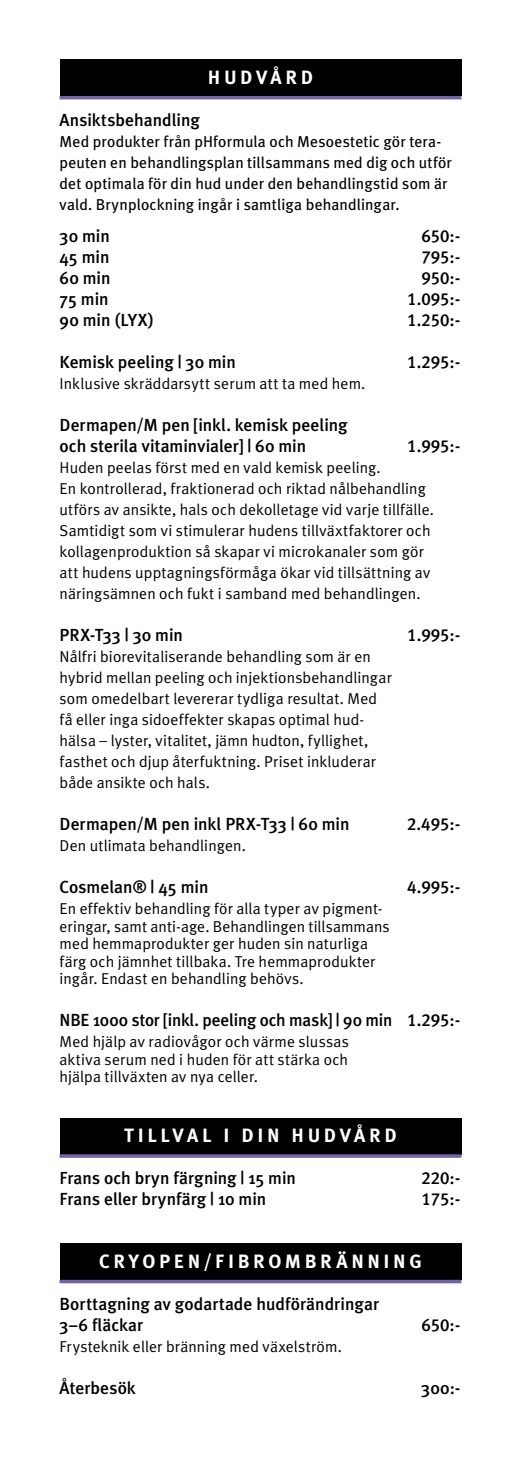
<style>
.page{position:relative;width:521px;height:1474px;background:#fff}
.page>*{position:absolute;margin:0;border:0;box-sizing:border-box;transform-origin:0 0}
.t1{font:700 19.25px "Meta Plus";letter-spacing:.185em;color:#fff}
.t2{font:500 17.5px/21px "Meta Plus";color:#000}
.t3{font:17.5px "Meta Plus Medium Caps";color:#000}
.t4{font:15.75px/21px "Meta Plus Normal";letter-spacing:.01em;color:#000}
.t5{font:15.75px/21px "Meta Plus";letter-spacing:.01em;color:#000}
.s1{font-family:"Meta Plus Medium Caps";font-weight:400}
</style>
<div class="page">
<div style="left:60px;top:60px;width:401px;height:36px;background:#000"></div>
<hr style="left:60px;top:96px;width:401px;height:3px;background:#7263a9">
<div style="left:60px;top:1117px;width:401px;height:37px;background:#000"></div>
<hr style="left:60px;top:1154px;width:401px;height:3px;background:#7263a9">
<div style="left:60px;top:1243px;width:401px;height:36px;background:#000"></div>
<svg style="left:60px;top:1279px;width:401px;height:4px;fill:#7263a9"></svg>
<p class="t1" style="left:208px;top:67px;width:107px">HUDVÅRD</p>
<p class="t2" style="left:60px;top:110px;width:142px">Ansiktsbehandling</p>
<p class="t5" style="left:60px;top:131px;width:394px">Med produkter från pHformula och Mesoestetic gör tera&shy;peuten en behandlingsplan tillsammans med dig och utför det optimala för din hud under den behandlingstid som är vald. Brynplockning ingår i samtliga behandlingar.</p>
<p class="t2" style="left:60px;top:225px;width:52px">30 min</p>
<p class="t3" style="left:421px;top:226px;width:41px">650:-</p>
<p class="t2" style="left:60px;top:246px;width:51px">45 min</p>
<p class="t3" style="left:421px;top:247px;width:41px">795:-</p>
<p class="t2" style="left:60px;top:267px;width:52px">60 min</p>
<p class="t3" style="left:421px;top:268px;width:41px">950:-</p>
<p class="t2" style="left:60px;top:288px;width:51px">75 min</p>
<p class="t3" style="left:407px;top:289px;width:55px">1.095:-</p>
<p class="t2" style="left:60px;top:309px;width:96px">90 min (LYX)</p>
<p class="t3" style="left:407px;top:310px;width:55px">1.250:-</p>
<p class="t2" style="left:60px;top:351px;width:178px">Kemisk peeling | 30 min</p>
<p class="t3" style="left:407px;top:352px;width:55px">1.295:-</p>
<p class="t4" style="left:60px;top:373px;width:307px">Inklusive skräddarsytt serum att ta med hem.</p>
<p class="t2" style="left:60px;top:414px;width:290px">Dermapen/M pen [inkl. kemisk peeling och sterila vitaminvialer] | 60 min</p>
<p class="t3" style="left:407px;top:436px;width:55px">1.995:-</p>
<p class="t4" style="left:60px;top:457px;width:376px">Huden peelas först med en vald kemisk peeling.<br>En kontrollerad, fraktionerad och riktad nålbehandling utförs av ansikte, hals och dekolletage vid varje tillfälle.<br>Samtidigt som vi stimulerar hudens tillväxtfaktorer och kollagenproduktion så skapar vi microkanaler som gör att hudens upptagningsförmåga ökar vid tillsättning av näringsämnen och fukt i samband med behandlingen.</p>
<p class="t2" style="left:60px;top:624px;width:125px">PRX-T33 | 30 min</p>
<p class="t3" style="left:407px;top:625px;width:55px">1.995:-</p>
<p class="t4" style="left:60px;top:646px;width:334px">Nålfri biorevitaliserande behandling som är en hybrid mellan peeling och injektionsbehandlingar som omedelbart levererar tydliga resultat. Med få eller inga sidoeffekter skapas optimal hud&shy;hälsa – lyster, vitalitet, jämn hudton, fyllighet, fasthet och djup återfuktning. Priset inkluderar både ansikte och hals.</p>
<p class="t2" style="left:60px;top:813px;width:291px">Dermapen/M pen inkl PRX-T33 | 60 min</p>
<p class="t3" style="left:407px;top:814px;width:55px">2.495:-</p>
<p class="t4" style="left:60px;top:835px;width:188px">Den utlimata behandlingen.</p>
<p class="t2" style="left:60px;top:876px;width:150px">Cosmelan® | 45 min</p>
<p class="t3" style="left:407px;top:877px;width:55px">4.995:-</p>
<p class="t4" style="left:60px;top:899px;width:332px;line-height:17.5px">En effektiv behandling för alla typer av pigment&shy;eringar, samt anti-age. Behandlingen tillsammans med hemmaprodukter ger huden sin naturliga färg och jämnhet tillbaka. Tre hemmaprodukter ingår. Endast en behandling behövs.</p>
<p class="t2" style="left:60px;top:1009px;width:402px">NBE 1000 stor [inkl. peeling och mask] | 90 min <span class="s1">1.295:-</span></p>
<p class="t4" style="left:60px;top:1032px;width:291px;line-height:17.5px;text-align:justify">Med hjälp av radiovågor och värme slussas aktiva serum ned i huden för att stärka och hjälpa tillväxten av nya celler.</p>
<p class="t1" style="left:124px;top:1124px;width:274px">TILLVAL I DIN HUDVÅRD</p>
<p class="t2" style="left:60px;top:1167px;width:238px">Frans och bryn färgning | 15 min</p>
<p class="t3" style="left:421px;top:1167px;width:41px">220:-</p>
<p class="t2" style="left:60px;top:1188px;width:208px">Frans eller brynfärg | 10 min</p>
<p class="t3" style="left:421px;top:1188px;width:41px">175:-</p>
<p class="t1" style="left:99px;top:1250px;width:324px">CRYOPEN/FIBROMBRÄNNING</p>
<p class="t2" style="left:60px;top:1293px;width:321px">Borttagning av godartade hudförändringar<br>3–6 fläckar</p>
<p class="t3" style="left:421px;top:1314px;width:41px">650:-</p>
<p class="t4" style="left:60px;top:1335px;width:284px">Frysteknik eller bränning med växelström.</p>
<p class="t2" style="left:60px;top:1377px;width:78px">Återbesök</p>
<p class="t2" style="left:421px;top:1377px;width:41px">300:-</p>
</div>
